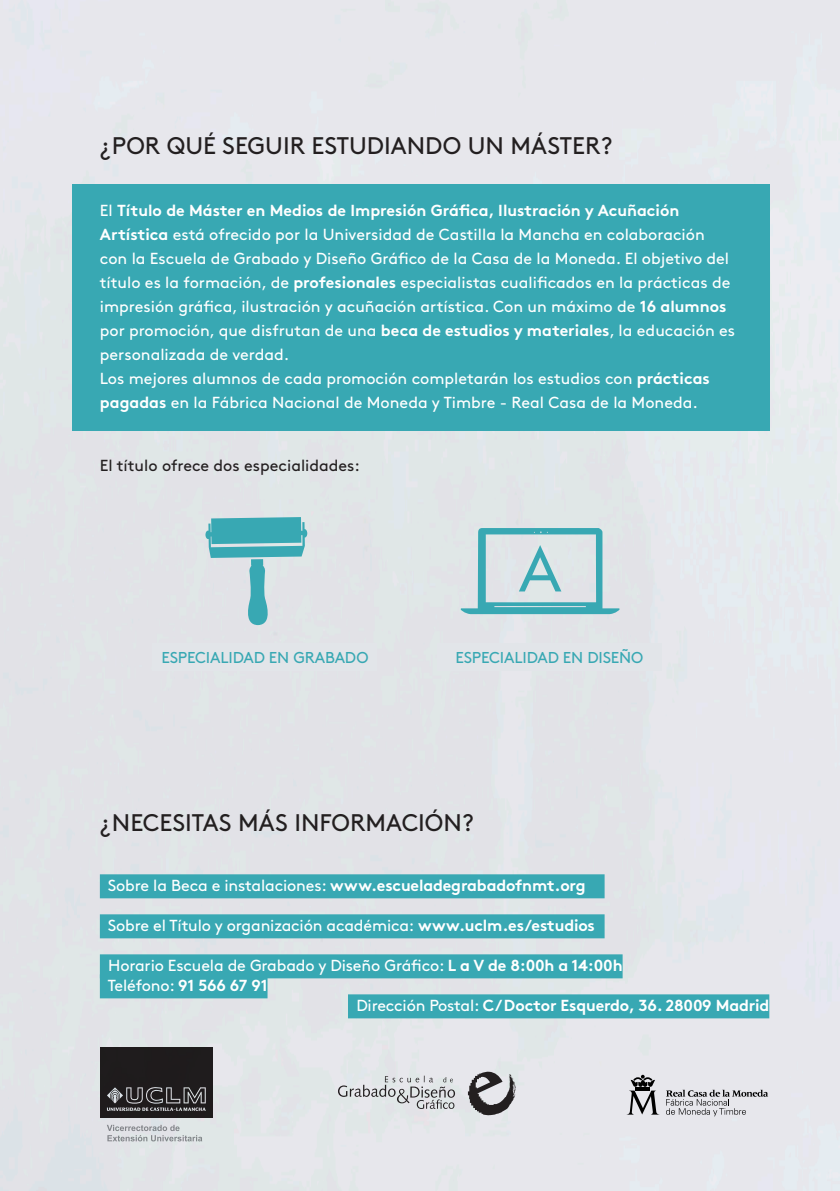
<style>
.page{position:relative;width:840px;height:1191px;background:#fff}
.page>*{position:absolute;margin:0;border:0;box-sizing:border-box;transform-origin:0 0}
.t1{font:24px "Brown";color:#231f20}
.texto_cupón{font:16px/24px "Brown";color:#fff}
.CAJAS{font:16px "Brown";letter-spacing:-.01em;color:#fff}
.CAJAS-2{font:700 16px "Brown";letter-spacing:-.01em;color:#fff}
.texto_cupón-2{font:16px "Brown";color:#231f20}
.t2{font:15.8px "Brown";letter-spacing:-.01em;color:#38a8b3}
.s1{font-weight:700}
.s2{font-weight:400}
</style>
<div class="page">
<div style="left:0;top:0;width:839px;height:1191px;background:#e2e7ec"></div>
<svg style="left:626px;top:1074px;width:33px;height:40px"></svg>
<svg style="left:665px;top:1089px;width:102px;height:27px;background:#c0c0c4"></svg>
<svg style="left:467px;top:1071px;width:49px;height:44px;background:#8e8d90"></svg>
<svg style="left:338px;top:1075px;width:117px;height:34px;background:#c8cbcd"></svg>
<svg style="left:107px;top:1124px;width:95px;height:17px;background:#c9cccf"></svg>
<div style="left:100px;top:1047px;width:113px;height:71px;background:#231f20"></div>
<svg style="left:107px;top:1087px;width:99px;height:24px"></svg>
<div style="left:100px;top:874px;width:504px;height:24px;background:#38a8b3"></div>
<div style="left:100px;top:914px;width:504px;height:24px;background:#38a8b3"></div>
<div style="left:100px;top:954px;width:522px;height:24px;background:#38a8b3"></div>
<div style="left:100px;top:974px;width:167px;height:24px;background:#38a8b3"></div>
<div style="left:348px;top:994px;width:420px;height:24px;background:#38a8b3"></div>
<svg style="left:205px;top:517px;width:102px;height:108px;background:#9dcbd2"></svg>
<svg style="left:460px;top:528px;width:159px;height:86px;background:#b0d3d8"></svg>
<div style="left:152px;top:643px;width:225px;height:28px;background:#e2e5e9"></div>
<div style="left:436px;top:643px;width:225px;height:28px;background:#e2e5e9"></div>
<div style="left:72px;top:184px;width:696px;height:247px;background:#38a8b3"></div>
<h3 class="t1" style="left:100px;top:127px;width:513px">¿POR QUÉ SEGUIR ESTUDIANDO UN MÁSTER?</h3>
<p class="texto_cupón" style="left:100px;top:197px;width:636px">El <span class="s1">Título de Máster en Medios de Impresión Gráfica, Ilustración y Acuñación Artística</span> está ofrecido por la Universidad de Castilla la Mancha en colaboración con la Escuela de Grabado y Diseño Gráfico de la Casa de la Moneda. El objetivo del título es la formación, de <span class="s1">profesionales</span> especialistas cualificados en la prácticas de impresión gráfica, ilustración y acuñación artística. Con un máximo de <span class="s1">16 alumnos </span>por promoción, que disfrutan de una <span class="s1">beca de estudios y materiales</span>, la educación es personalizada de verdad.</p>
<p class="texto_cupón" style="left:100px;top:365px;width:611px">Los mejores alumnos de cada promoción completarán los estudios con <span class="s1">prácticas pagadas</span> en la Fábrica Nacional de Moneda y Timbre - Real Casa de la Moneda.</p>
<p class="texto_cupón-2" style="left:100px;top:453px;width:261px">El título ofrece dos especialidades:</p>
<p class="t2" style="left:161px;top:645px;width:208px">ESPECIALIDAD EN GRABADO</p>
<p class="t2" style="left:455px;top:645px;width:189px">ESPECIALIDAD EN DISEÑO</p>
<h3 class="t1" style="left:100px;top:804px;width:375px">¿NECESITAS MÁS INFORMACIÓN?</h3>
<p class="CAJAS-2" style="left:108px;top:872px;width:479px"><span class="s2">Sobre la Beca e instalaciones:</span> www.escueladegrabadofnmt.org</p>
<p class="CAJAS" style="left:108px;top:913px;width:488px">Sobre el Título y organización académica: <span class="s1">www.uclm.es/estudios</span></p>
<p class="CAJAS" style="left:108px;top:953px;width:515px">Horario Escuela de Grabado y Diseño Gráfico: <span class="s1">L a V de 8:00h a 14:00h</span></p>
<p class="CAJAS" style="left:108px;top:973px;width:161px">Teléfono: <span class="s1">91 566 67 91</span></p>
<p class="CAJAS-2" style="left:356px;top:992px;width:414px"><span class="s2">Dirección Postal:</span> C/ Doctor Esquerdo, 36. 28009 Madrid</p>
</div>
